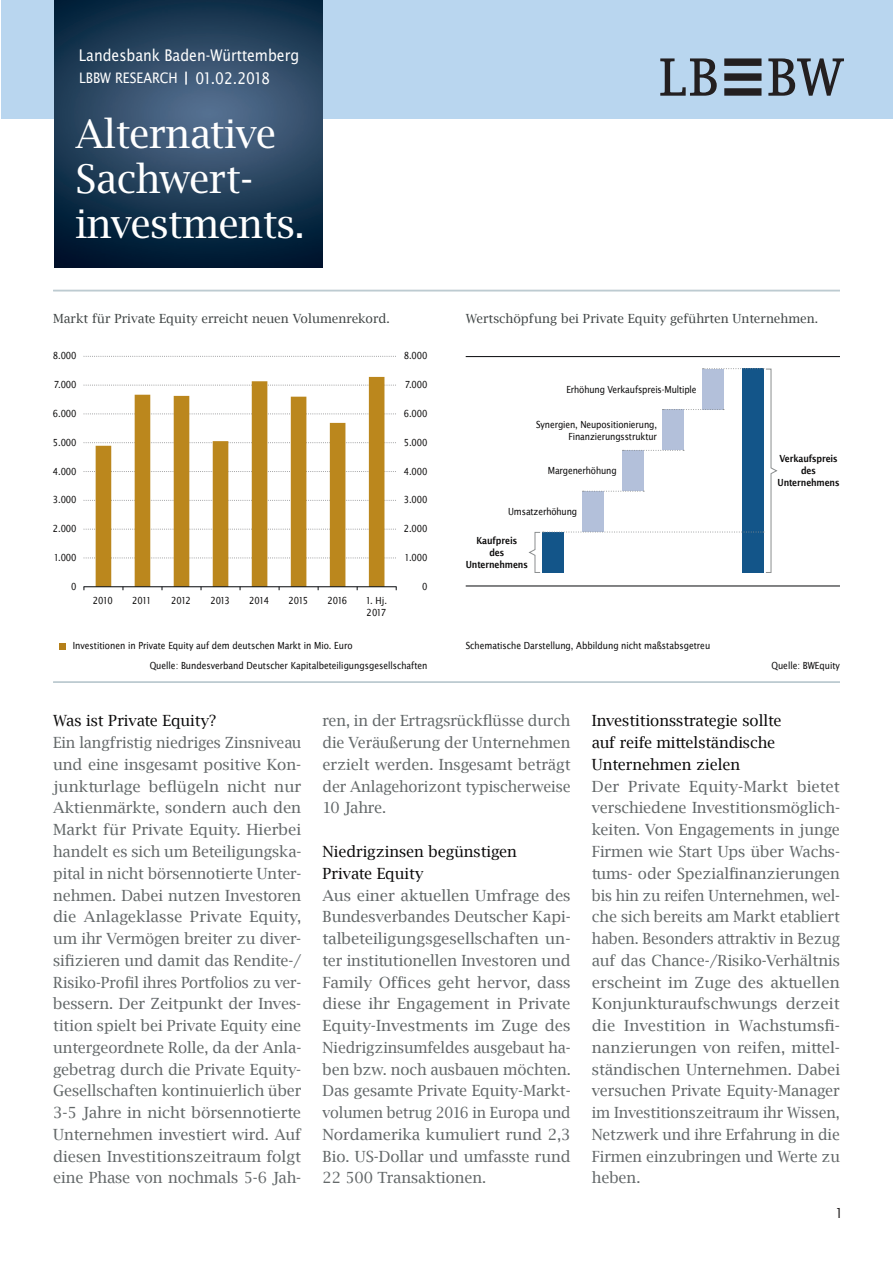
<style>
.page{position:relative;width:893px;height:1263px;background:#fff}
.page>*{position:absolute;margin:0;border:0;box-sizing:border-box;transform-origin:0 0}
.t1{font:42.75px/45px "Lucida Bright EF";letter-spacing:-.015em;color:#fff}
.t2{font:17.4px "Lucida Sans Narrow EF";color:#fff}
.t3{font:16.5px/21.8px "LBBW Lucida Bright";letter-spacing:-.005em;color:#636869;text-align:justify}
.t4{font:16.5px/21.8px "LBBW Lucida Bright";letter-spacing:-.005em;color:#0b0a0a}
.t5{font:15.6px "Lucida Sans Narrow EF";color:#fff}
.t6{font:15px "Lucida Sans Narrow EF";color:#231f20}
.t7{font:13.5px "LBBW Lucida Bright";color:#3f4444}
.t8{font:10.5px/12px "LBBW Lucida Sans Narrow";color:#0b0a0a}
.t9{font:700 10.5px/12px "LBBW Lucida Sans Narrow";letter-spacing:-.01em;color:#0b0a0a;text-align:center}
</style>
<div class="page">
<div style="left:1px;top:0;width:891px;height:118px;background:#b9d6ef"></div>
<img style="left:54px;top:0;width:268px;height:268px">
<svg style="left:660px;top:58px;width:184px;height:38px"></svg>
<hr style="left:53px;top:290px;width:787px;height:1px;background:#bdcbd1">
<hr style="left:53px;top:681px;width:787px;height:2px;background:#bdcbd1">
<svg style="left:59px;top:643px;width:6px;height:6px"></svg>
<svg style="left:84px;top:558px;width:312px;height:1px"></svg>
<svg style="left:84px;top:529px;width:312px;height:1px"></svg>
<svg style="left:84px;top:500px;width:312px;height:1px"></svg>
<svg style="left:84px;top:471px;width:312px;height:1px"></svg>
<svg style="left:84px;top:442px;width:312px;height:1px"></svg>
<svg style="left:84px;top:413px;width:312px;height:1px"></svg>
<svg style="left:84px;top:385px;width:312px;height:1px"></svg>
<svg style="left:84px;top:356px;width:312px;height:1px"></svg>
<svg style="left:96px;top:377px;width:288px;height:209px"></svg>
<hr style="left:84px;top:586px;width:313px;height:1px;background:#06090d">
<hr style="left:466px;top:356px;width:374px;height:1px;background:#07080b">
<hr style="left:466px;top:586px;width:374px;height:1px;background:#07080b">
<svg style="left:528px;top:368px;width:250px;height:205px"></svg>
<svg style="left:185px;top:72px;width:2px;height:13px"></svg>
<p class="t2" style="left:79px;top:46px;width:222px">Landesbank Baden-Württemberg</p>
<p class="t5" style="left:79px;top:69px;width:100px">LBBW RESEARCH</p>
<p class="t2" style="left:196px;top:69px;width:76px">01.02.2018</p>
<h1 class="t1" style="left:76px;top:111px;width:231px">Alternative<br>Sachwert&shy;investments.</h1>
<p class="t7" style="left:53px;top:311px;width:338px">Markt für Private Equity erreicht neuen Volumenrekord.</p>
<p class="t7" style="left:466px;top:311px;width:354px">Wertschöpfung bei Private Equity geführten Unternehmen.</p>
<p class="t8" style="left:53px;top:350px;width:25px">8.000</p>
<p class="t8" style="left:54px;top:378px;width:24px">7.000</p>
<p class="t8" style="left:53px;top:407px;width:25px">6.000</p>
<p class="t8" style="left:53px;top:436px;width:25px">5.000</p>
<p class="t8" style="left:53px;top:465px;width:25px">4.000</p>
<p class="t8" style="left:53px;top:494px;width:25px">3.000</p>
<p class="t8" style="left:53px;top:523px;width:25px">2.000</p>
<p class="t8" style="left:54px;top:551px;width:24px">1.000</p>
<p class="t8" style="left:71px;top:580px;width:7px">0</p>
<p class="t8" style="left:93px;top:594px;width:21px">2010</p>
<p class="t8" style="left:132px;top:594px;width:21px">2011</p>
<p class="t8" style="left:171px;top:594px;width:21px">2012</p>
<p class="t8" style="left:210px;top:594px;width:21px">2013</p>
<p class="t8" style="left:249px;top:594px;width:21px">2014</p>
<p class="t8" style="left:288px;top:594px;width:21px">2015</p>
<p class="t8" style="left:327px;top:594px;width:21px">2016</p>
<p class="t8" style="left:366px;top:594px;width:23px">1. Hj.<br>2017</p>
<p class="t8" style="left:73px;top:640px;width:281px">Investitionen in Private Equity auf dem deutschen Markt in Mio. Euro</p>
<p class="t8" style="left:404px;top:350px;width:25px">8.000</p>
<p class="t8" style="left:405px;top:378px;width:24px">7.000</p>
<p class="t8" style="left:404px;top:407px;width:25px">6.000</p>
<p class="t8" style="left:404px;top:436px;width:25px">5.000</p>
<p class="t8" style="left:404px;top:465px;width:25px">4.000</p>
<p class="t8" style="left:404px;top:494px;width:25px">3.000</p>
<p class="t8" style="left:404px;top:523px;width:25px">2.000</p>
<p class="t8" style="left:405px;top:552px;width:24px">1.000</p>
<p class="t8" style="left:422px;top:580px;width:7px">0</p>
<p class="t8" style="left:566px;top:383px;width:132px">Erhöhung Verkaufspreis-Multiple</p>
<p class="t8" style="left:536px;top:418px;width:122px;text-align:right">Synergien, Neupositionierung,<br>Finanzierungsstruktur</p>
<p class="t8" style="left:548px;top:465px;width:70px">Margenerhöhung</p>
<p class="t8" style="left:508px;top:506px;width:70px">Umsatzerhöhung</p>
<p class="t9" style="left:466px;top:534px;width:63px">Kaufpreis<br>des<br>Unternehmens</p>
<p class="t8" style="left:466px;top:640px;width:246px">Schematische Darstellung, Abbildung nicht maßstabsgetreu</p>
<p class="t9" style="left:777px;top:453px;width:63px">Verkaufspreis des<br>Unternehmens</p>
<p class="t8" style="left:150px;top:659px;width:279px">Quelle: Bundesverband Deutscher Kapitalbeteiligungsgesellschaften</p>
<p class="t8" style="left:771px;top:659px;width:70px">Quelle: BWEquity</p>
<p class="t4" style="left:53px;top:710px;width:165px">Was ist Private Equity?</p>
<p class="t3" style="left:53px;top:732px;width:250px">Ein langfristig niedriges Zinsniveau und eine insgesamt positive Kon&shy;junkturlage beflügeln nicht nur aktienmärkte, sondern auch den Markt für Private Equity. hierbei handelt es sich um Beteiligungska&shy;pital in nicht börsennotierte Unter&shy;nehmen. Dabei nutzen Investoren die anlageklasse Private Equity, um ihr Vermögen breiter zu diver&shy;sifizieren und damit das Rendite-/ Risiko-Profil ihres Portfolios zu ver&shy;bessern. Der Zeitpunkt der Inves&shy;tition spielt bei Private Equity eine untergeordnete Rolle, da der anla&shy;gebetrag durch die Private Equity-Gesellschaften kontinuierlich über 3-5 Jahre in nicht börsennotierte Unternehmen investiert wird. auf diesen Investitionszeitraum folgt eine Phase von nochmals 5-6 Jah-</p>
<p class="t3" style="left:322px;top:710px;width:250px">ren, in der Ertragsrückflüsse durch die Veräußerung der Unternehmen erzielt werden. Insgesamt beträgt der anlagehorizont typischerweise 10 Jahre.</p>
<p class="t4" style="left:322px;top:841px;width:196px">Niedrigzinsen begünstigen<br>Private Equity</p>
<p class="t3" style="left:322px;top:884px;width:250px">aus einer aktuellen Umfrage des Bundesverbandes Deutscher Kapi&shy;talbeteiligungsgesellschaften un&shy;ter institutionellen Investoren und Family Offices geht hervor, dass diese ihr Engagement in Private Equity-Investments im Zuge des Niedrigzinsumfeldes ausgebaut ha&shy;ben bzw. noch ausbauen möchten.<br>Das gesamte Private Equity-Markt&shy;volumen betrug 2016 in Europa und Nordamerika kumuliert rund 2,3<br>Bio. US-Dollar und umfasste rund 22 500 Transaktionen.</p>
<p class="t4" style="left:592px;top:710px;width:191px">Investitionsstrategie sollte auf reife mittelständische<br>Unternehmen zielen</p>
<p class="t3" style="left:592px;top:775px;width:250px">Der Private Equity-Markt bietet verschiedene Investitionsmöglich&shy;keiten. Von Engagements in junge Firmen wie Start Ups über Wachs&shy;tums- oder Spezialfinanzierungen bis hin zu reifen Unternehmen, wel&shy;che sich bereits am Markt etabliert haben. Besonders attraktiv in Bezug auf das Chance-/Risiko-Verhältnis erscheint im Zuge des aktuellen Konjunkturaufschwungs derzeit die Investition in Wachstumsfi&shy;nanzierungen von reifen, mittel&shy;ständischen Unternehmen. Dabei versuchen Private Equity-Manager im Investitionszeitraum ihr Wissen, Netzwerk und ihre Erfahrung in die Firmen einzubringen und Werte zu heben.</p>
<p class="t6" style="left:836px;top:1205px;width:9px">1</p>
</div>
